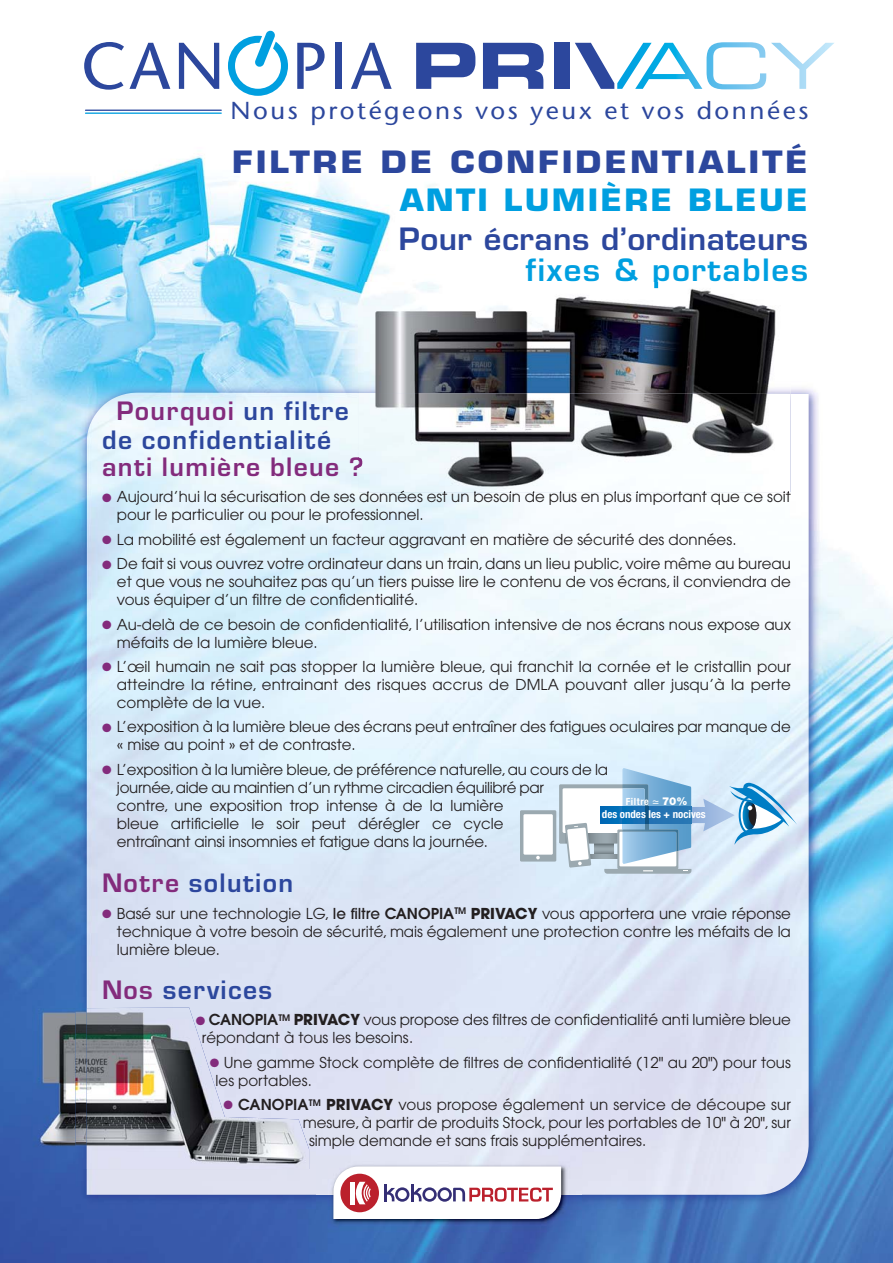
<style>
.page{position:relative;width:893px;height:1263px;background:#fff}
.page>*{position:absolute;margin:0;border:0;box-sizing:border-box;transform-origin:0 0}
.t1{font:700 30px "Eurostile";letter-spacing:.085em;color:#2c479d;scale:1.12 1}
.t2{font:600 30px "Eurostile";letter-spacing:.015em;color:#2c479d}
.t3{font:700 30px "Eurostile";letter-spacing:.07em;color:#009fe0;scale:1.07 1}
.t4{font:600 30px "Eurostile";letter-spacing:.05em;color:#009fe0}
.t5{font:700 27.75px/28.5px "Eurostile T";letter-spacing:.05em;color:#2c479d}
.t6{font:700 27.75px "Eurostile T";letter-spacing:.05em;color:#832b7c}
.t7{font:24.6px "Stone Sans";letter-spacing:.1em;color:#2c479d;scale:1.05 1}
.t8{font:15px/18px "Avant Garde";color:#231f20}
.t9{font:700 condensed 10.95px "Helvetica Neue";color:#fff}
.t10{font:700 condensed 9.9px "Helvetica Neue";letter-spacing:.06em;color:#fff}
.s1{color:#832b7c}
.s2{font-weight:500}
.s3{font-weight:600}
.s4{font-weight:700}
.s5{font-weight:900;font-stretch:normal;font-size:10.95px}
</style>
<div class="page">
<img style="left:0;top:30px;width:893px;height:1233px">
<svg style="left:228px;top:31px;width:60px;height:65px"></svg>
<svg style="left:84px;top:42px;width:40px;height:48px"></svg>
<svg style="left:130px;top:43px;width:40px;height:46px"></svg>
<svg style="left:179px;top:43px;width:40px;height:46px"></svg>
<svg style="left:297px;top:43px;width:28px;height:46px"></svg>
<div style="left:335px;top:43px;width:7px;height:46px;background:#2c479d"></div>
<svg style="left:351px;top:43px;width:41px;height:46px"></svg>
<hr style="left:86px;top:110px;width:135px;height:1px;background:#2c479d">
<hr style="left:86px;top:113px;width:135px;height:1px;background:#009fe0">
<svg style="left:416px;top:43px;width:59px;height:46px"></svg>
<svg style="left:483px;top:43px;width:61px;height:46px"></svg>
<div style="left:554px;top:43px;width:15px;height:46px;background:#2c479d"></div>
<svg style="left:575px;top:42px;width:259px;height:47px"></svg>
<img style="left:76px;top:381px;width:747px;height:828px">
<img style="left:87px;top:392px;width:722px;height:803px">
<img style="left:316px;top:1145px;width:266px;height:106px">
<svg style="left:333px;top:1166px;width:228px;height:53px"></svg>
<img style="left:33px;top:1007px;width:276px;height:162px">
<img style="left:359px;top:283px;width:432px;height:209px">
<svg style="left:652px;top:283px;width:9px;height:5px"></svg>
<div style="left:520px;top:810px;width:36px;height:51px;background:#9ba9b0"></div>
<div style="left:523px;top:814px;width:30px;height:41px;background:#fff"></div>
<svg style="left:536px;top:856px;width:4px;height:3px"></svg>
<svg style="left:559px;top:768px;width:238px;height:106px;background:#b1cee4"></svg>
<h3 class="t7" style="left:231px;top:101px;width:552px">Nous protégeons vos yeux et vos données</h3>
<h1 class="t1" style="left:232px;top:151px;width:516px">FILTRE DE CONFIDENTIALITÉ</h1>
<h1 class="t3" style="left:400px;top:188px;width:383px">ANTI LUMIÈRE BLEUE</h1>
<h1 class="t2" style="left:399px;top:227px;width:411px">Pour écrans d’ordinateurs</h1>
<h1 class="t4" style="left:526px;top:259px;width:284px">fixes &amp; portables</h1>
<h2 class="t5" style="left:102px;top:400px;width:248px;text-indent:14px"><span class="s1">Pourquoi</span> un filtre de confidentialité</h2>
<h2 class="t6" style="left:102px;top:457px;width:263px">anti lumière bleue ?</h2>
<p class="t8" style="left:117px;top:489px;width:675px;text-indent:-15px"><span class="s1">●</span> Aujourd’hui la sécurisation de ses données est un besoin de plus en plus important que ce soit pour le particulier ou pour le professionnel.</p>
<p class="t8" style="left:102px;top:532px;width:636px"><span class="s1">●</span> La mobilité est également un facteur aggravant en matière de sécurité des données.</p>
<p class="t8" style="left:117px;top:556px;width:675px;text-align:justify;text-indent:-15px"><span class="s1">●</span> De fait si vous ouvrez votre ordinateur dans un train, dans un lieu public, voire même au bureau et que vous ne souhaitez pas qu’un tiers puisse lire le contenu de vos écrans, il conviendra de vous équiper d’un filtre de confidentialité.</p>
<p class="t8" style="left:117px;top:616px;width:675px;text-indent:-15px"><span class="s1">●</span> Au-delà de ce besoin de confidentialité, l’utilisation intensive de nos écrans nous expose aux méfaits de la lumière bleue.</p>
<p class="t8" style="left:117px;top:659px;width:676px;text-align:justify;text-indent:-15px"><span class="s1">●</span> L’œil humain ne sait pas stopper la lumière bleue, qui franchit la cornée et le cristallin pour atteindre la rétine, entrainant des risques accrus de DMLA pouvant aller jusqu’à la perte complète de la vue.</p>
<p class="t8" style="left:117px;top:719px;width:675px;text-indent:-15px"><span class="s1">●</span> L’exposition à la lumière bleue des écrans peut entraîner des fatigues oculaires par manque de « mise au point » et de contraste.</p>
<p class="t8" style="left:117px;top:762px;width:493px;text-indent:-15px"><span class="s1">●</span> L’exposition à la lumière bleue, de préférence naturelle, au cours de la journée, aide au maintien d’un rythme circadien équilibré par<br>contre, une exposition trop intense à de la lumière<br>bleue artificielle le soir peut dérégler ce cycle<br>entraînant ainsi insomnies et fatigue dans la journée.</p>
<h2 class="t5" style="left:102px;top:872px;width:193px"><span class="s1">Notre</span> solution</h2>
<p class="t8" style="left:117px;top:906px;width:675px;text-align:justify;text-indent:-15px"><span class="s1">●</span> Basé sur une technologie LG, <span class="s2">le filtre</span> <span class="s3">CANOPIA</span><sup>TM</sup> <span class="s4">PRIVACY</span> vous apportera une vraie réponse technique à votre besoin de sécurité, mais également une protection contre les méfaits de la lumière bleue.</p>
<h2 class="t5" style="left:102px;top:978px;width:172px"><span class="s1">Nos</span> services</h2>
<p class="t8" style="left:202px;top:1012px;width:591px;text-indent:-6px"><span class="s1">●</span> <span class="s3">CANOPIA</span><sup>TM</sup> <span class="s4">PRIVACY</span> vous propose des filtres de confidentialité anti lumière bleue répondant à tous les besoins.</p>
<p class="t8" style="left:216px;top:1054px;width:577px;text-indent:-6px"><span class="s1">●</span> Une gamme Stock complète de filtres de confidentialité (12" au 20") pour tous les portables.</p>
<p class="t8" style="left:224px;top:1097px;width:569px"><span class="s1">●</span> <span class="s3">CANOPIA</span><sup>TM</sup> <span class="s4">PRIVACY</span> vous propose également un service de découpe sur</p>
<p class="t8" style="left:303px;top:1115px;width:490px">mesure, à partir de produits Stock, pour les portables de 10" à 20", sur</p>
<p class="t8" style="left:309px;top:1133px;width:339px">simple demande et sans frais supplémentaires.</p>
<p class="t10" style="left:626px;top:796px;width:63px">Filtre <span class="s5">70%</span></p>
<p class="t9" style="left:602px;top:808px;width:105px">des ondes les + nocives</p>
</div>
